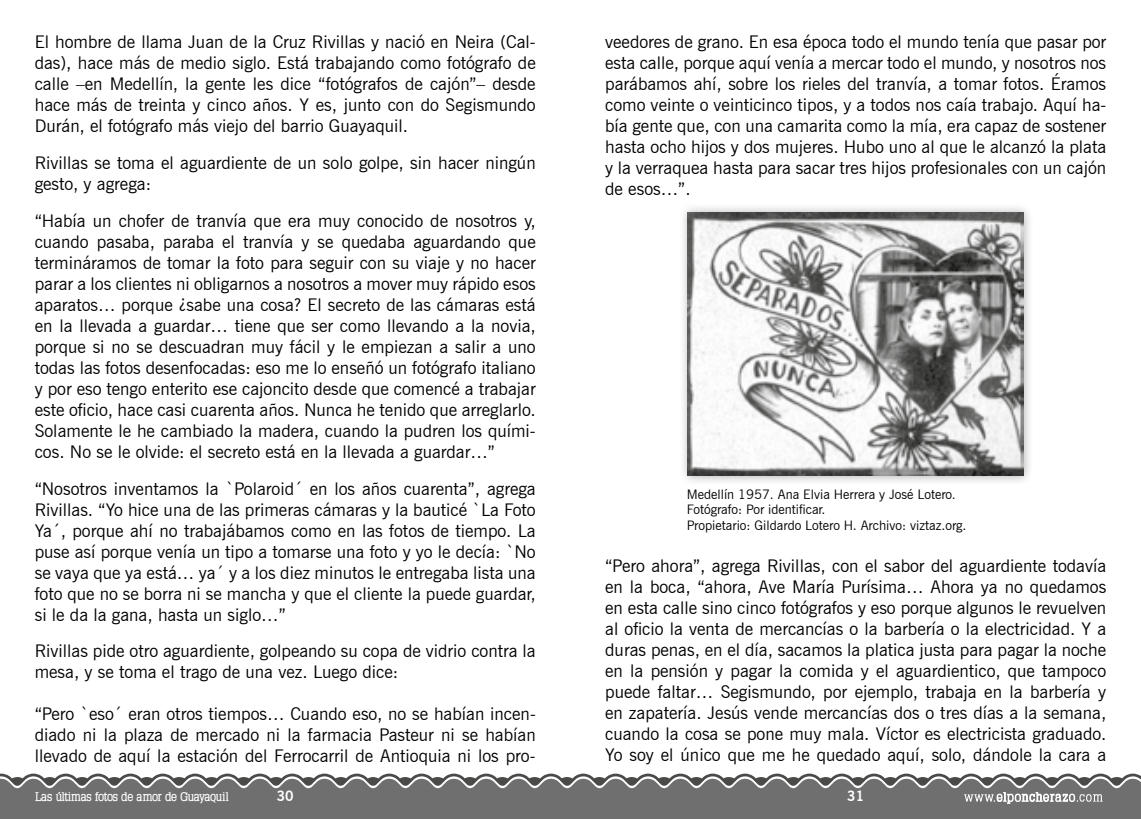
<style>
.page{position:relative;width:1141px;height:819px;background:#fff}
.page>*{position:absolute;margin:0;border:0;box-sizing:border-box;transform-origin:0 0}
.t1{font:17.5px/21px "News Gothic BT";color:#000;text-align:justify}
.t2{font:700 14px "News Gothic BT";color:#fff}
.t3{font:13.12px/15.8px "News Gothic BT";color:#000}
.t4{font:700 12.25px "Typo Latinserif";letter-spacing:-.03em;color:#fff}
</style>
<div class="page">
<svg style="left:0;top:773px;width:1141px;height:5px"></svg>
<svg style="left:0;top:778px;width:1141px;height:41px;background:#757474"></svg>
<svg style="left:964px;top:791px;width:139px;height:12px"></svg>
<div style="left:679px;top:203px;width:355px;height:282px;background:#000;opacity:.3"></div>
<img style="left:688px;top:212px;width:336px;height:263px">
<p class="t1" style="left:35px;top:31px;width:503px">El hombre de llama Juan de la Cruz Rivillas y nació en Neira (Cal&shy;das), hace más de medio siglo. Está trabajando como fotógrafo de calle –en Medellín, la gente les dice “fotógrafos de cajón”– desde hace más de treinta y cinco años. Y es, junto con do Segismundo Durán, el fotógrafo más viejo del barrio Guayaquil.</p>
<p class="t1" style="left:35px;top:152px;width:503px">Rivillas se toma el aguardiente de un solo golpe, sin hacer ningún gesto, y agrega:</p>
<p class="t1" style="left:35px;top:210px;width:503px">“Había un chofer de tranvía que era muy conocido de nosotros y, cuando pasaba, paraba el tranvía y se quedaba aguardando que termináramos de tomar la foto para seguir con su viaje y no hacer parar a los clientes ni obligarnos a nosotros a mover muy rápido esos aparatos… porque ¿sabe una cosa? El secreto de las cámaras está en la llevada a guardar… tiene que ser como llevando a la novia, porque si no se descuadran muy fácil y le empiezan a salir a uno todas las fotos desenfocadas: eso me lo enseñó un fotógrafo italiano y por eso tengo enterito ese cajoncito desde que comencé a trabajar este oficio, hace casi cuarenta años. Nunca he tenido que arreglarlo.<br>Solamente le he cambiado la madera, cuando la pudren los quími&shy;cos. No se le olvide: el secreto está en la llevada a guardar…”</p>
<p class="t1" style="left:35px;top:477px;width:503px">“Nosotros inventamos la `Polaroid´ en los años cuarenta”, agrega Rivillas. “Yo hice una de las primeras cámaras y la bauticé `La Foto Ya´, porque ahí no trabajábamos como en las fotos de tiempo. La puse así porque venía un tipo a tomarse una foto y yo le decía: `No se vaya que ya está… ya´ y a los diez minutos le entregaba lista una foto que no se borra ni se mancha y que el cliente la puede guardar, si le da la gana, hasta un siglo…”</p>
<p class="t1" style="left:35px;top:640px;width:503px">Rivillas pide otro aguardiente, golpeando su copa de vidrio contra la mesa, y se toma el trago de una vez. Luego dice:</p>
<p class="t1" style="left:35px;top:703px;width:503px">“Pero `eso´ eran otros tiempos… Cuando eso, no se habían incen&shy;diado ni la plaza de mercado ni la farmacia Pasteur ni se habían llevado de aquí la estación del Ferrocarril de Antioquia ni los pro-</p>
<p class="t4" style="left:35px;top:789px;width:195px">Las últimas fotos de amor de Guayaquil</p>
<p class="t1" style="left:605px;top:31px;width:503px">veedores de grano. En esa época todo el mundo tenía que pasar por esta calle, porque aquí venía a mercar todo el mundo, y nosotros nos parábamos ahí, sobre los rieles del tranvía, a tomar fotos. Éramos como veinte o veinticinco tipos, y a todos nos caía trabajo. Aquí ha&shy;bía gente que, con una camarita como la mía, era capaz de sostener hasta ocho hijos y dos mujeres. Hubo uno al que le alcanzó la plata y la verraquea hasta para sacar tres hijos profesionales con un cajón de esos…”.</p>
<p class="t3" style="left:687px;top:486px;width:281px">Medellín 1957. Ana Elvia Herrera y José Lotero.<br>Fotógrafo: Por identificar.<br>Propietario: Gildardo Lotero H. Archivo: viztaz.org.</p>
<p class="t1" style="left:605px;top:554px;width:503px">“Pero ahora”, agrega Rivillas, con el sabor del aguardiente todavía en la boca, “ahora, Ave María Purísima… Ahora ya no quedamos en esta calle sino cinco fotógrafos y eso porque algunos le revuelven al oficio la venta de mercancías o la barbería o la electricidad. Y a duras penas, en el día, sacamos la platica justa para pagar la noche en la pensión y pagar la comida y el aguardientico, que tampoco puede faltar… Segismundo, por ejemplo, trabaja en la barbería y en zapatería. Jesús vende mercancías dos o tres días a la semana, cuando la cosa se pone muy mala. Víctor es electricista graduado.<br>Yo soy el único que me he quedado aquí, solo, dándole la cara a</p>
<p class="t2" style="left:277px;top:787px;width:18px">30</p>
<p class="t2" style="left:847px;top:787px;width:18px">31</p>
</div>
